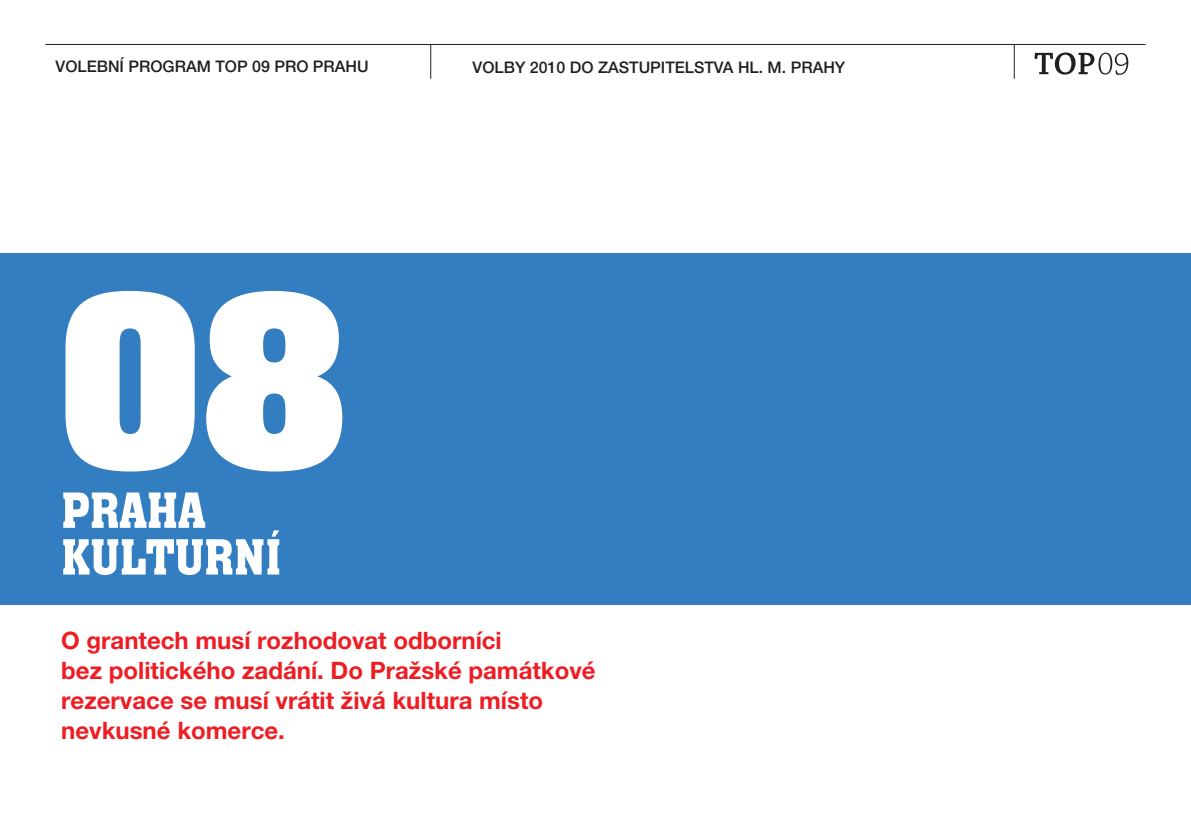
<style>
.page{position:relative;width:1191px;height:840px;background:#fff}
.page>*{position:absolute;margin:0;border:0;box-sizing:border-box;transform-origin:0 0}
.t1{font:700 202.4px "Aachen CE";color:#fff}
.t2{font:500 53px "Aachen DCE";color:#fff}
.t3{font:700 24px/30px "Helvetica Neue LT Pro";color:#ee1d23}
.t4{font:500 16px "Helvetica Neue LT Pro";color:#231f20}
</style>
<div class="page">
<div style="left:0;top:253px;width:1191px;height:352px;background:#337dc1"></div>
<hr style="left:45px;top:44px;width:1100px;height:1px;background:#231f20">
<svg style="left:1034px;top:52px;width:94px;height:23px"></svg>
<hr style="left:430px;top:45px;width:1px;height:34px;background:#231f20">
<hr style="left:1013px;top:45px;width:1px;height:34px;background:#231f20">
<p class="t4" style="left:56px;top:61px;width:315px">VOLEBNÍ PROGRAM TOP 09 PRO PRAHU</p>
<p class="t4" style="left:472px;top:61px;width:374px">VOLBY 2010 DO ZASTUPITELSTVA HL. M. PRAHY</p>
<h1 class="t1" style="left:61px;top:291px;width:287px">08</h1>
<h2 class="t2" style="left:61px;top:491px;width:146px">PRAHA</h2>
<h2 class="t2" style="left:61px;top:537px;width:222px">KULTURNÍ</h2>
<p class="t3" style="left:61px;top:627px;width:536px">O grantech musí rozhodovat odborníci<br>bez politického zadání. Do Pražské památkové rezervace se musí vrátit živá kultura místo nevkusné komerce.</p>
</div>
